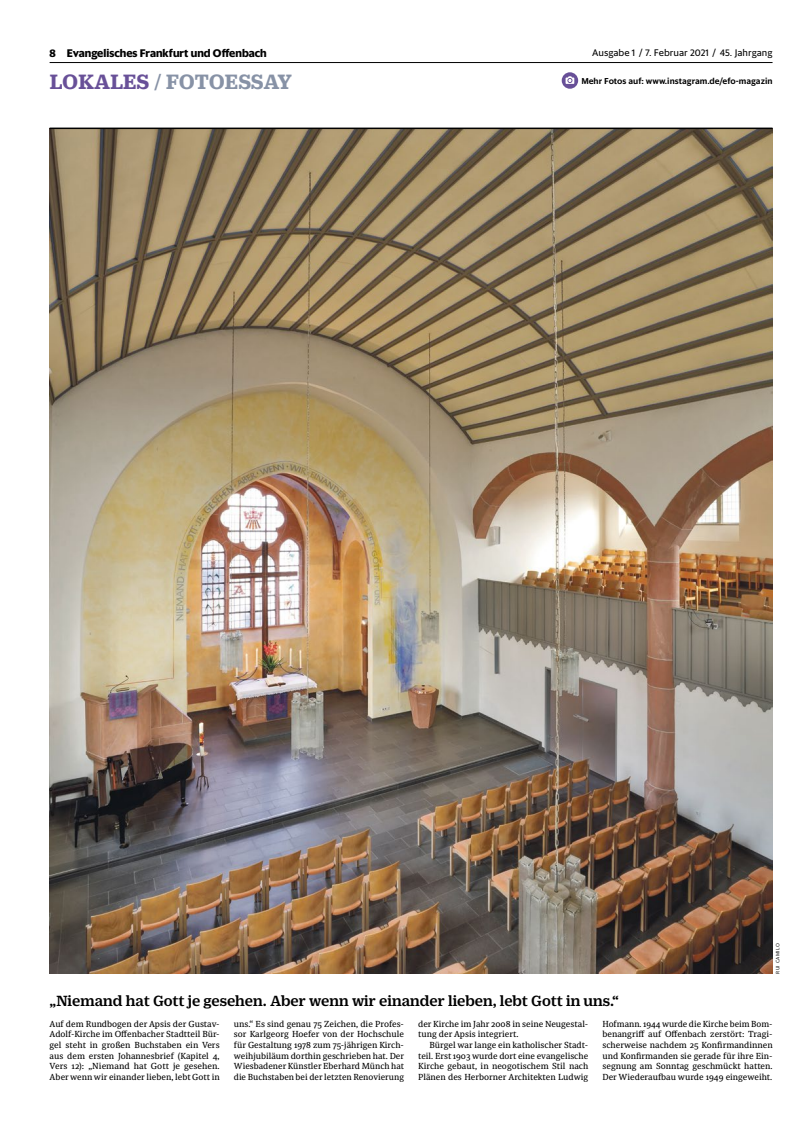
<style>
.page{position:relative;width:808px;height:1134px;background:#fff}
.page>*{position:absolute;margin:0;border:0;box-sizing:border-box;transform-origin:0 0}
.t1{font:700 22.5px "Duplicate Ionic";color:#8792a6}
.t2{font:500 16px "Duplicate Ionic";color:#000}
.t3{font:700 10.9px "Sanomat Sans";color:#000}
.t4{font:9.8px "Sanomat Sans Text";color:#000}
.t5{font:8.7px/10.6px "Sindelar Regular B";color:#000;text-align:justify}
.t6{font:600 8.7px "Sanomat Sans Text";color:#000}
.t7{font:5px "Sanomat Sans Text";letter-spacing:.07em;color:#000}
.s1{color:#685098}
</style>
<div class="page">
<img style="left:50px;top:129px;width:722px;height:845px">
<div style="left:562px;top:72px;width:16px;height:17px;background:#685098;border-radius:50%"></div>
<svg style="left:565px;top:76px;width:9px;height:8px"></svg>
<hr style="left:50px;top:62px;width:722px;height:1px;background:#000">
<hr style="left:50px;top:128px;width:722px;height:1px;background:#000">
<p class="t3" style="left:50px;top:44px;width:219px">8 Evangelisches Frankfurt und Offenbach</p>
<p class="t4" style="left:592px;top:46px;width:182px">Ausgabe 1 / 7. Februar 2021 / 45. Jahrgang</p>
<h1 class="t1" style="left:50px;top:65px;width:190px"><span class="s1">LOKALES</span> / FOTOESSA</h1>
<h1 class="t1" style="left:277px;top:65px;width:16px">Y</h1>
<p class="t6" style="left:581px;top:74px;width:193px">Mehr Fotos auf: www.instagram.de/efo-magazin</p>
<p class="t7" style="left:774px;top:974px;width:32px;rotate:-90deg">Rui Camilo</p>
<h2 class="t2" style="left:50px;top:989px;width:571px">„Niemand hat Gott je gesehen. Aber wenn wir einander lieben, lebt Gott in uns.“</h2>
<p class="t5" style="left:50px;top:1019px;width:172px">Auf dem Rundbogen der Apsis der Gustav-Adolf-Kirche im Offenbacher Stadtteil Bür&shy;gel steht in großen Buchstaben ein Vers aus dem ersten Johannesbrief (Kapitel 4, Vers 12): „Niemand hat Gott je gesehen.<br>Aber wenn wir einander lieben, lebt Gott in</p>
<p class="t5" style="left:234px;top:1019px;width:172px">uns.“ Es sind genau 75 Zeichen, die Profes&shy;sor Karlgeorg Hoefer von der Hochschule für Gestaltung 1978 zum 75-jährigen Kirch&shy;weihjubiläum dorthin geschrieben hat. Der Wiesbadener Künstler Eberhard Münch hat die Buchstaben bei der letzten Renovierung</p>
<p class="t5" style="left:418px;top:1019px;width:172px">der Kirche im Jahr 2008 in seine Neugestal&shy;tung der Apsis integriert.</p>
<p class="t5" style="left:602px;top:1019px;width:172px">Hofmann. 1944 wurde die Kirche beim Bom&shy;benangriff auf Offenbach zerstört: Tragi&shy;scherweise nachdem 25 Konfirmandinnen und Konfirmanden sie gerade für ihre Ein&shy;segnung am Sonntag geschmückt hatten.<br>Der Wiederaufbau wurde 1949 eingeweiht.</p>
<p class="t5" style="left:418px;top:1040px;width:172px;text-indent:11px">Bürgel war lange ein katholischer Stadt&shy;teil. Erst 1903 wurde dort eine evangelische Kirche gebaut, in neogotischem Stil nach Plänen des Herborner Architekten Ludwig</p>
</div>
